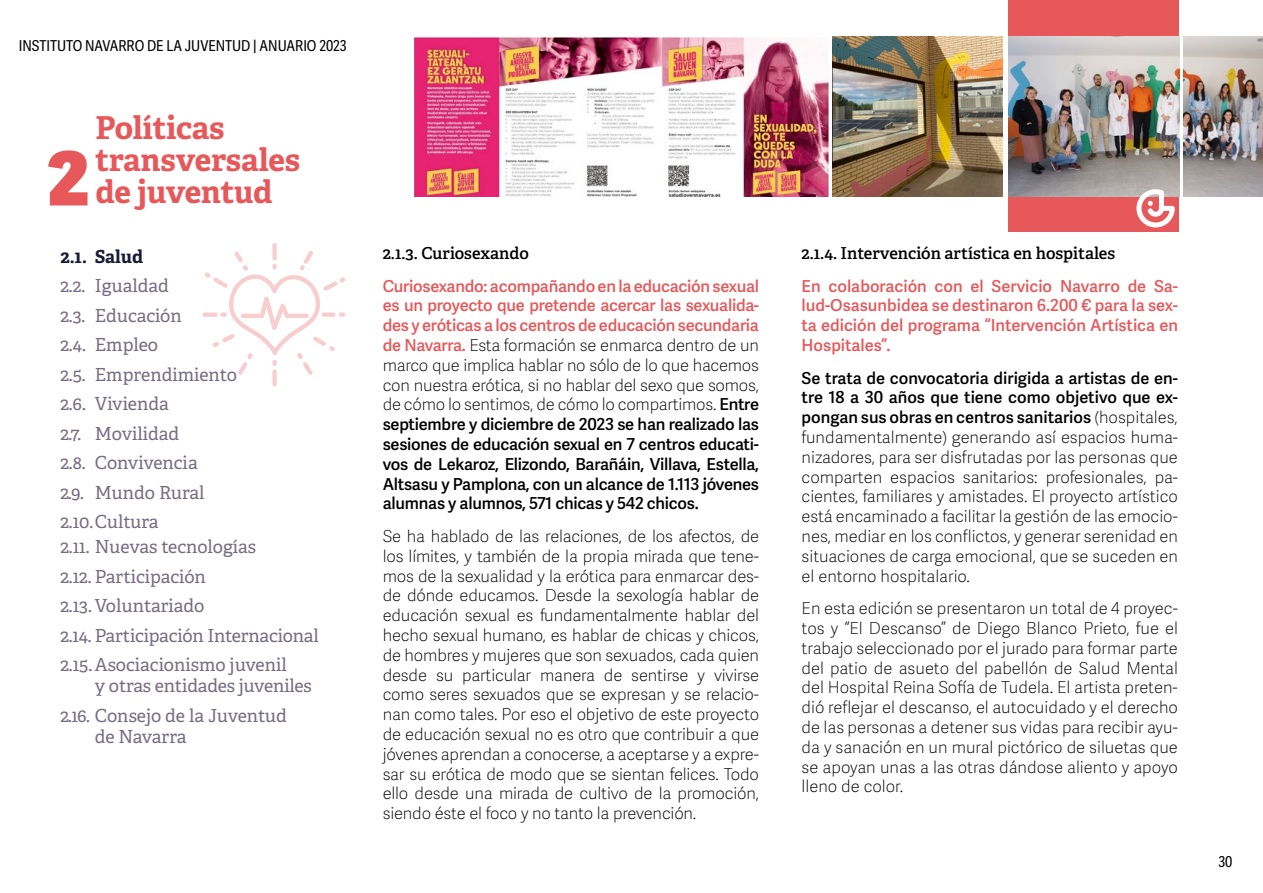
<style>
.page{position:relative;width:1263px;height:893px;background:#fff}
.page>*{position:absolute;margin:0;border:0;box-sizing:border-box;transform-origin:0 0}
.t1{font:800 74.7px "Adelle Sans";color:#e6585a}
.t2{font:700 31.5px/31.5px "Adelle PE";letter-spacing:-.005em;color:#e6585a}
.t3{font:18px/29.5px "Adelle PE";letter-spacing:-.005em;color:#766d84}
.t4{font:700 18px "Adelle PE";letter-spacing:-.005em;color:#1b1a38}
.t5{font:18px "Adelle PE";letter-spacing:-.025em;color:#766d84}
.t6{font:100 16.5px/19.8px "Adelle Sans";color:#000;text-align:justify}
.t7{font:600 16.5px/19.8px "Adelle Sans";letter-spacing:-.015em;color:#000;text-align:justify}
.t8{font:600 16.5px/19.8px "Adelle Sans";color:#e6585a;text-align:justify}
.t9{font:16.5px "Adelle PE Sb";color:#000}
.t10{font:15px "Adelle Sans Cnd";color:#000}
.s1{color:#e6585a}
.s2{font-weight:100}
.s3{font-weight:600}
</style>
<div class="page">
<div style="left:1008px;top:0;width:170px;height:37px;background:#e6585a"></div>
<div style="left:1008px;top:195px;width:170px;height:37px;background:#e6585a"></div>
<img style="left:833px;top:37px;width:170px;height:159px">
<img style="left:1008px;top:37px;width:171px;height:159px">
<img style="left:1183px;top:37px;width:80px;height:159px">
<svg style="left:1136px;top:189px;width:39px;height:38px"></svg>
<div style="left:272px;top:243px;width:5px;height:18px;background:#f8cdce;border-radius:2px"></div>
<div style="left:272px;top:370px;width:5px;height:16px;background:#f8cdce;border-radius:2px"></div>
<div style="left:203px;top:312px;width:15px;height:5px;background:#f8cdce;border-radius:2px"></div>
<svg style="left:204px;top:251px;width:142px;height:124px"></svg>
<img style="left:415px;top:37px;width:414px;height:160px">
<p class="t10" style="left:19px;top:37px;width:329px">INSTITUTO NAVARRO DE LA JUVENTUD | ANUARIO 2023</p>
<h1 class="t1" style="left:47px;top:131px;width:43px">2</h1>
<h2 class="t2" style="left:95px;top:111px;width:206px">Políticas transversales de juventud</h2>
<p class="t4" style="left:60px;top:243px;width:84px">2.1. Salud</p>
<p class="t3" style="left:60px;top:270px;width:178px">2.2. Igualdad<br>2.3. Educación<br>2.4. Empleo<br>2.5. Emprendimiento<br>2.6. Vivienda<br>2.7. Movilidad<br>2.8. Convivencia<br>2.9. Mundo Rural<br>2.10.Cultura</p>
<p class="t3" style="left:60px;top:531px;width:260px">2.11. Nuevas tecnologías<br>2.12. Participación<br>2.13. Voluntariado<br>2.14. Participación Internacional<br>2.15. Asociacionismo juvenil</p>
<p class="t3" style="left:60px;top:670px;width:253px;text-indent:35px">y otras entidades juveniles<br>2.16. Consejo de la Juventud</p>
<p class="t5" style="left:95px;top:723px;width:93px">de Navarra</p>
<p class="t9" style="left:383px;top:241px;width:148px">2.1.3. Curiosexando</p>
<p class="t7" style="left:383px;top:276px;width:378px"><span class="s1">Curiosexando: acompañando en la educación sexual es un proyecto que pretende acercar las sexualida&shy;des y eróticas a los centros de educación secundaria de Navarra.</span> <span class="s2">Esta formación se enmarca dentro de un marco que implica hablar no sólo de lo que hacemos con nuestra erótica, si no hablar del sexo que somos, de cómo lo sentimos, de cómo lo compartimos.</span> Entre septiembre y diciembre de 2023 se han realizado las sesiones de educación sexual en 7 centros educati&shy;vos de Lekaroz, Elizondo, Barañáin, Villava, Estella, Altsasu y Pamplona, con un alcance de 1.113 jóvenes alumnas y alumnos, 571 chicas y 542 chicos.</p>
<p class="t6" style="left:383px;top:527px;width:378px">Se ha hablado de las relaciones, de los afectos, de los límites, y también de la propia mirada que tene&shy;mos de la sexualidad y la erótica para enmarcar des&shy;de dónde educamos. Desde la sexología hablar de educación sexual es fundamentalmente hablar del hecho sexual humano, es hablar de chicas y chicos, de hombres y mujeres que son sexuados, cada quien desde su particular manera de sentirse y vivirse como seres sexuados que se expresan y se relacio&shy;nan como tales. Por eso el objetivo de este proyecto de educación sexual no es otro que contribuir a que jóvenes aprendan a conocerse, a aceptarse y a expre&shy;sar su erótica de modo que se sientan felices. Todo ello desde una mirada de cultivo de la promoción, siendo éste el foco y no tanto la prevención.</p>
<p class="t9" style="left:801px;top:241px;width:315px">2.1.4. Intervención artística en hospitales</p>
<p class="t8" style="left:801px;top:276px;width:378px">En colaboración con el Servicio Navarro de Sa&shy;lud-Osasunbidea se destinaron 6.200 € para la sex&shy;ta edición del programa “Intervención Artística en Hospitales”.</p>
<p class="t6" style="left:801px;top:368px;width:378px"><span class="s3">Se trata de convocatoria dirigida a artistas de en&shy;tre 18 a 30 años que tiene como objetivo que ex&shy;pongan sus obras en centros sanitarios</span> (hospitales, fundamentalmente) generando así espacios huma&shy;nizadores, para ser disfrutadas por las personas que comparten espacios sanitarios: profesionales, pa&shy;cientes, familiares y amistades. El proyecto artístico está encaminado a facilitar la gestión de las emocio&shy;nes, mediar en los conflictos, y generar serenidad en situaciones de carga emocional, que se suceden en el entorno hospitalario.</p>
<p class="t6" style="left:801px;top:599px;width:378px">En esta edición se presentaron un total de 4 proyec&shy;tos y “El Descanso” de Diego Blanco Prieto, fue el trabajo seleccionado por el jurado para formar parte del patio de asueto del pabellón de Salud Mental del Hospital Reina Sofía de Tudela. El artista preten&shy;dió reflejar el descanso, el autocuidado y el derecho de las personas a detener sus vidas para recibir ayu&shy;da y sanación en un mural pictórico de siluetas que se apoyan unas a las otras dándose aliento y apoyo lleno de color.</p>
<p class="t10" style="left:1218px;top:853px;width:16px">30</p>
</div>
